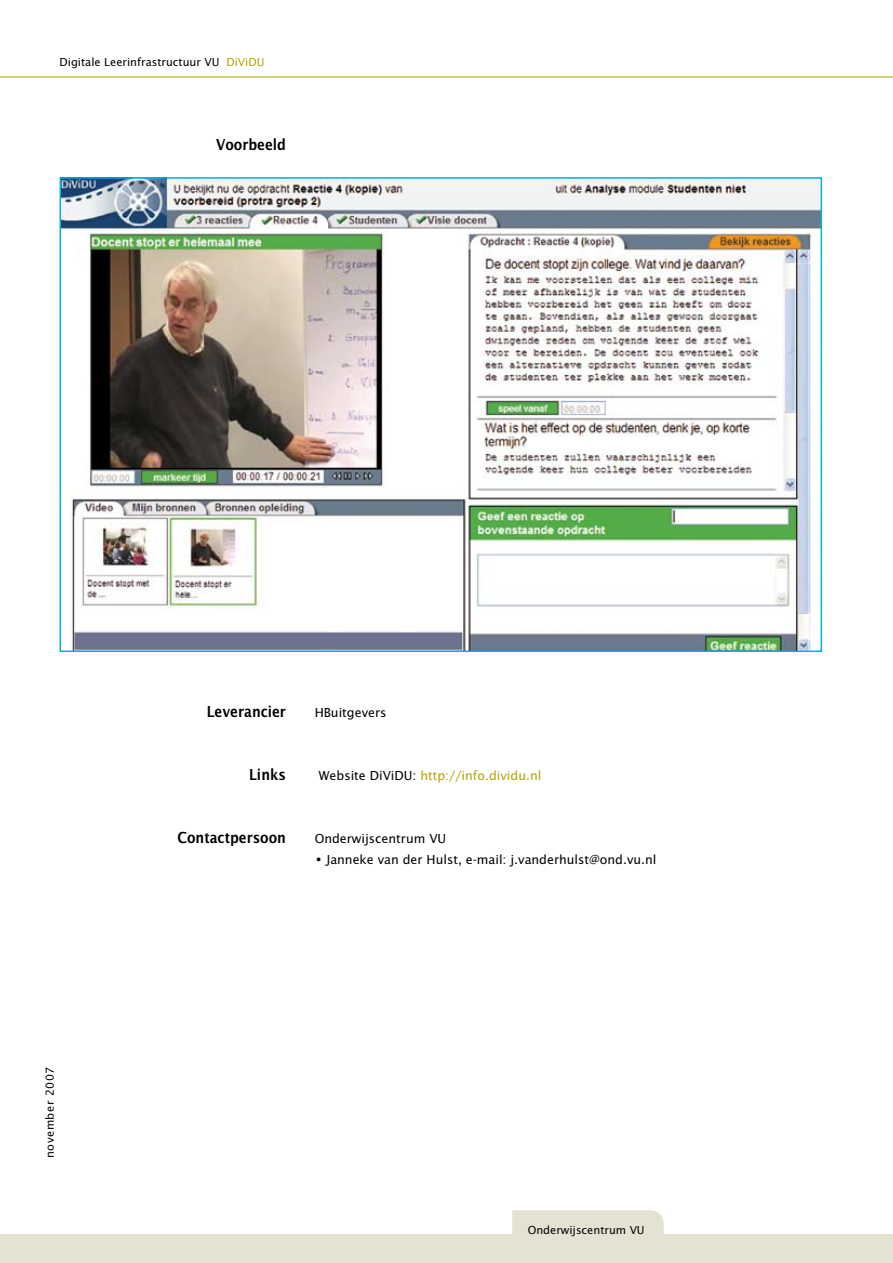
<style>
.page{position:relative;width:893px;height:1263px;background:#fff}
.page>*{position:absolute;margin:0;border:0;box-sizing:border-box;transform-origin:0 0}
.t1{font:16.5px "Lucida Sans Nar EFOP Dem Bol";color:#000}
.t2{font:13.5px "Lucida Sans EFOP";color:#000}
.t3{font:13.5px "Lucida Sans EFOP";color:#b4a400}
.t4{font:12px "Lucida Sans EFOP";color:#000}
.t5{font:12px "Lucida Sans EFOP";letter-spacing:.045em;color:#000}
.s1{color:#b4a400}
.s2{color:#000}
</style>
<div class="page">
<hr style="left:0;top:77px;width:892px;height:1px;background:#b4a400">
<img style="left:63px;top:180px;width:756px;height:469px">
<div style="left:60px;top:177px;width:762px;height:475px;border:2px solid #00b0e6"></div>
<svg style="left:0;top:1210px;width:892px;height:53px"></svg>
<p class="t4" style="left:60px;top:55px;width:206px">Digitale Leerinfrastructuur VU <span class="s1">DiViDU</span></p>
<p class="t1" style="left:216px;top:135px;width:71px">Voorbeeld</p>
<p class="t1" style="left:207px;top:702px;width:81px">Leverancier</p>
<p class="t2" style="left:315px;top:705px;width:73px">HBuitgevers</p>
<p class="t1" style="left:249px;top:765px;width:38px">Links</p>
<p class="t3" style="left:319px;top:768px;width:224px"><span class="s2">Website DiViDU:</span> http://info.dividu.nl</p>
<p class="t5" style="left:43px;top:1158px;width:93px;rotate:-90deg">november 2007</p>
<p class="t1" style="left:178px;top:828px;width:110px">Contactpersoon</p>
<p class="t2" style="left:315px;top:831px;width:133px">Onderwijscentrum VU</p>
<p class="t2" style="left:315px;top:852px;width:343px">• Janneke van der Hulst, e-mail: j.vanderhulst@ond.vu.nl</p>
<p class="t4" style="left:528px;top:1223px;width:118px">Onderwijscentrum VU</p>
</div>
